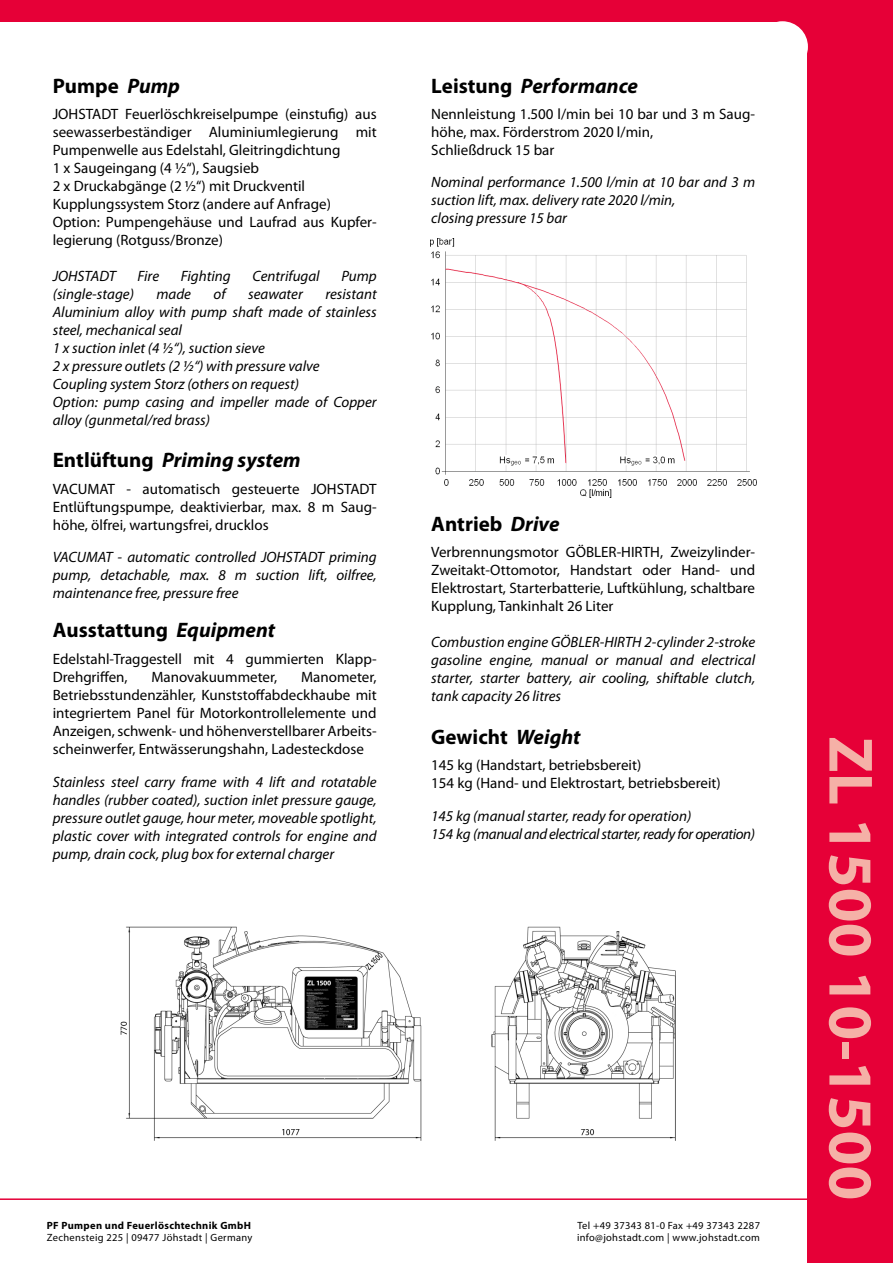
<style>
.page{position:relative;width:893px;height:1263px;background:#fff}
.page>*{position:absolute;margin:0;border:0;box-sizing:border-box;transform-origin:0 0}
.t1{font:700 63px "Myriad Pro";color:#f5b1a7}
.t2{font:700 21px "Myriad Pro";color:#000}
.t3{font:italic 700 21px "Myriad Pro";color:#000}
.t4{font:15px/18px "Myriad Pro";color:#000}
.t5{font:italic 15px/18px "Myriad Pro";color:#000;text-align:justify}
.t6{font:italic 15px/18px "Myriad Pro";letter-spacing:-.02em;color:#000}
.t7{font:10.5px/12.6px "Myriad Pro";letter-spacing:.03em;color:#010000}
.t8{font:700 10.5px "Myriad Pro";letter-spacing:.03em;color:#010000}
.s1{font-style:italic}
.s2{font-style:normal}
</style>
<div class="page">
<img style="left:430px;top:238px;width:326px;height:259px">
<hr style="left:0;top:1198px;width:817px;height:2px;background:#e50038">
<div style="left:808px;top:0;width:85px;height:1263px;background:#e60037"></div>
<div style="left:0;top:0;width:893px;height:21px;background:#e60037"></div>
<div style="left:782px;top:0;width:51px;height:47px;background:#e60037"></div>
<div style="left:757px;top:21px;width:51px;height:51px;background:#fff;border-radius:50%"></div>
<img style="left:120px;top:926px;width:556px;height:215px">
<h2 class="t2" style="left:53px;top:72px;width:129px">Pumpe <span class="s1">Pump</span></h2>
<p class="t4" style="left:53px;top:105px;width:325px">JOHSTADT Feuerlöschkreiselpumpe (einstufig) aus seewasserbeständiger Aluminiumlegierung mit Pumpenwelle aus Edelstahl, Gleitringdichtung<br>1 x Saugeingang (4 ½“), Saugsieb<br>2 x Druckabgänge (2 ½“) mit Druckventil Kupplungssystem Storz (andere auf Anfrage)<br>Option: Pumpengehäuse und Laufrad aus Kupfer&shy;legierung (Rotguss/Bronze)</p>
<p class="t5" style="left:53px;top:267px;width:65px">JOHSTADT</p>
<p class="t5" style="left:138px;top:267px;width:23px">Fire</p>
<p class="t5" style="left:181px;top:267px;width:51px">Fighting</p>
<p class="t5" style="left:253px;top:267px;width:69px">Centrifugal</p>
<p class="t5" style="left:341px;top:267px;width:37px">Pump</p>
<p class="t5" style="left:53px;top:285px;width:83px">(single-stage)</p>
<p class="t5" style="left:156px;top:285px;width:36px">made</p>
<p class="t5" style="left:214px;top:285px;width:14px">of</p>
<p class="t5" style="left:248px;top:285px;width:56px">seawater</p>
<p class="t5" style="left:53px;top:285px;width:325px;text-align:left;text-indent:273px">resistant Aluminium alloy with pump shaft made of stainless steel, mechanical seal<br>1 x suction inlet (4 ½“), suction sieve<br>2 x pressure outlets (2 ½“) with pressure valve Coupling system Storz (others on request)<br>Option: pump casing and impeller made of Copper alloy (gunmetal/red brass)</p>
<h2 class="t3" style="left:53px;top:446px;width:249px"><span class="s2">Entlüftung</span> Priming system</h2>
<p class="t4" style="left:53px;top:479px;width:325px;text-align:justify">VACUMAT - automatisch gesteuerte JOHSTADT Entlüftungspumpe, deaktivierbar, max. 8 m Saug&shy;höhe, ölfrei, wartungsfrei, drucklos</p>
<p class="t5" style="left:53px;top:547px;width:325px">VACUMAT - automatic controlled JOHSTADT priming pump, detachable, max. 8 m suction lift, oilfree, maintenance free, pressure free</p>
<h2 class="t2" style="left:53px;top:616px;width:224px">Ausstattung <span class="s1">Equipment</span></h2>
<p class="t4" style="left:53px;top:649px;width:325px">Edelstahl-Traggestell mit 4 gummierten Klapp-<br>Drehgriffen,</p>
<p class="t4" style="left:151px;top:667px;width:127px">Manovakuummeter,</p>
<p class="t4" style="left:53px;top:667px;width:325px;text-align:justify;text-indent:248px">Manometer, Betriebsstundenzähler, Kunststoffabdeckhaube mit integriertem Panel für Motorkontrollelemente und Anzeigen, schwenk- und höhenverstellbarer Arbeits&shy;scheinwerfer, Entwässerungshahn, Ladesteckdose</p>
<p class="t5" style="left:53px;top:773px;width:325px">Stainless steel carry frame with 4 lift and rotatable handles (rubber coated), suction inlet pressure gauge, pressure outlet gauge, hour meter, moveable spotlight, plastic cover with integrated controls for engine and pump, drain cock, plug box for external charger</p>
<h2 class="t3" style="left:431px;top:72px;width:208px"><span class="s2">Leistung</span> Performance</h2>
<p class="t4" style="left:431px;top:105px;width:325px">Nennleistung 1.500 l/min bei 10 bar und 3 m Saug&shy;höhe, max. Förderstrom 2020 l/min,<br>Schließdruck 15 bar</p>
<p class="t5" style="left:431px;top:173px;width:325px;text-align:left">Nominal performance 1.500 l/min at 10 bar and 3 m suction lift, max. delivery rate 2020 l/min,<br>closing pressure 15 bar</p>
<h2 class="t2" style="left:431px;top:510px;width:130px">Antrieb <span class="s1">Drive</span></h2>
<p class="t4" style="left:431px;top:543px;width:325px;text-align:justify">Verbrennungsmotor GÖBLER-HIRTH, Zweizylinder-Zweitakt-Ottomotor, Handstart oder Hand- und Elektrostart, Starterbatterie, Luftkühlung, schaltbare Kupplung, Tankinhalt 26 Liter</p>
<p class="t5" style="left:431px;top:632px;width:325px">Combustion engine GÖBLER-HIRTH 2-cylinder 2-stroke gasoline engine, manual or manual and electrical starter, starter battery, air cooling, shiftable clutch, tank capacity 26 litres</p>
<h2 class="t2" style="left:431px;top:723px;width:151px">Gewicht <span class="s1">Weight</span></h2>
<p class="t4" style="left:431px;top:756px;width:291px">145 kg (Handstart, betriebsbereit)<br>154 kg (Hand- und Elektrostart, betriebsbereit)</p>
<p class="t6" style="left:431px;top:807px;width:325px">145 kg (manual starter, ready for operation)<br>154 kg (manual and electrical starter, ready for operation)</p>
<p class="t8" style="left:47px;top:1218px;width:204px">PF Pumpen und Feuerlöschtechnik GmbH</p>
<p class="t7" style="left:47px;top:1231px;width:207px">Zechensteig 225 | 09477 Jöhstadt | Germany</p>
<p class="t7" style="left:577px;top:1219px;width:184px">Tel +49 37343 81-0 Fax +49 37343 2287 info@johstadt.com | www.johstadt.com</p>
<h1 class="t1" style="left:892px;top:736px;width:465px;rotate:90deg">ZL 1500 10-1500</h1>
</div>
